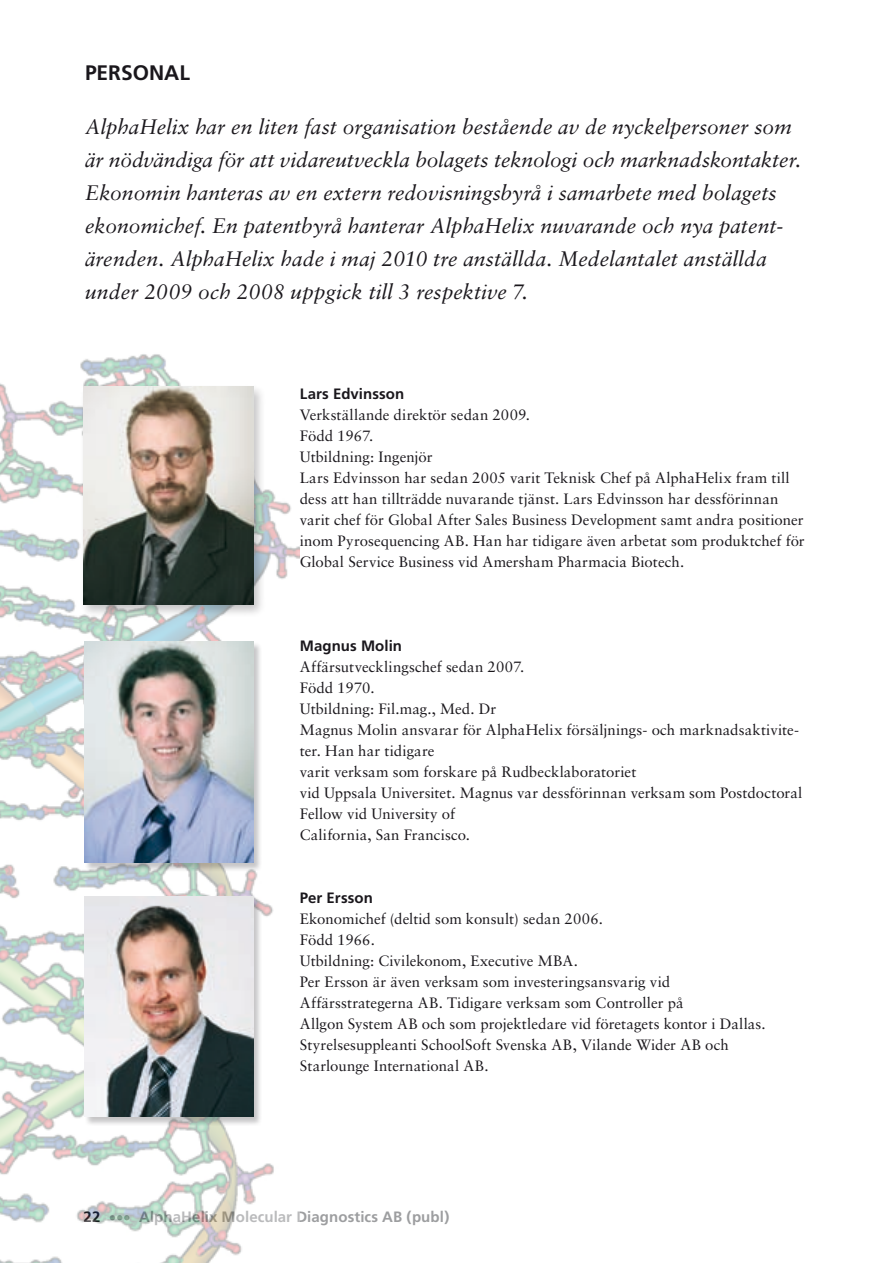
<style>
.page{position:relative;width:893px;height:1263px;background:#fff}
.page>*{position:absolute;margin:0;border:0;box-sizing:border-box;transform-origin:0 0}
.t1{font:italic 21px/33px "Sabon";color:#1a171c}
.t2{font:700 21px "Frutiger";color:#1a171c}
.t3{font:15px/21px "Sabon";letter-spacing:.005em;color:#1a171c}
.t4{font:700 15px "Frutiger";letter-spacing:.005em;color:#9d9ea0}
.t5{font:700 15px "Frutiger";letter-spacing:.005em;color:#1a171c}
.s1{color:#1a171c}
</style>
<div class="page">
<img style="left:0;top:354px;width:300px;height:909px">
<div style="left:80px;top:383px;width:185px;height:234px;background:#1a171c;opacity:.25"></div>
<img style="left:84px;top:387px;width:169px;height:217px">
<div style="left:84px;top:641px;width:178px;height:230px;background:#1a171c;opacity:.25"></div>
<img style="left:85px;top:642px;width:168px;height:221px">
<div style="left:84px;top:896px;width:178px;height:229px;background:#1a171c;opacity:.25"></div>
<img style="left:85px;top:896px;width:168px;height:220px">
<h1 class="t2" style="left:85px;top:61px;width:105px">PERSONAL</h1>
<p class="t1" style="left:85px;top:111px;width:718px">AlphaHelix har en liten fast organisation bestående av de nyckelpersoner som är nödvändiga för att vidareutveckla bolagets teknologi och marknadskontakter.<br>Ekonomin hanteras av en extern redovisningsbyrå i samarbete med bolagets ekonomichef. En patentbyrå hanterar AlphaHelix nuvarande och nya patent&shy;ärenden. AlphaHelix hade i maj 2010 tre anställda. Medelantalet anställda under 2009 och 2008 uppgick till 3 respektive 7.</p>
<p class="t5" style="left:300px;top:385px;width:106px">Lars Edvinsson</p>
<p class="t3" style="left:300px;top:404px;width:506px">Verkställande direktör sedan 2009.<br>Född 1967.<br>Utbildning: Ingenjör<br>Lars Edvinsson har sedan 2005 varit Teknisk Chef på AlphaHelix fram till dess att han tillträdde nuvarande tjänst. Lars Edvinsson har dessförinnan varit chef för Global After Sales Business Development samt andra positioner inom Pyrosequencing AB. Han har tidigare även arbetat som produktchef för Global Service Business vid Amersham Pharmacia Biotech.</p>
<p class="t5" style="left:300px;top:637px;width:104px">Magnus Molin</p>
<p class="t3" style="left:300px;top:656px;width:504px">Affärsutvecklingschef sedan 2007.<br>Född 1970.<br>Utbildning: Fil.mag., Med. Dr<br>Magnus Molin ansvarar för AlphaHelix försäljnings- och marknadsaktivite&shy;ter. Han har tidigare<br>varit verksam som forskare på Rudbecklaboratoriet<br>vid Uppsala Universitet. Magnus var dessförinnan verksam som Postdoctoral Fellow vid University of<br>California, San Francisco.</p>
<p class="t5" style="left:300px;top:889px;width:75px">Per Ersson</p>
<p class="t3" style="left:300px;top:908px;width:467px">Ekonomichef (deltid som konsult) sedan 2006.<br>Född 1966.<br>Utbildning: Civilekonom, Executive MBA.<br>Per Ersson är även verksam som investeringsansvarig vid Affärsstrategerna AB. Tidigare verksam som Controller på<br>Allgon System AB och som projektledare vid företagets kontor i Dallas.<br>Styrelsesuppleanti SchoolSoft Svenska AB, Vilande Wider AB och Starlounge International AB.</p>
<p class="t4" style="left:84px;top:1207px;width:367px"><span class="s1">22</span> ••• AlphaHelix Molecular Diagnostics AB (publ)</p>
</div>
